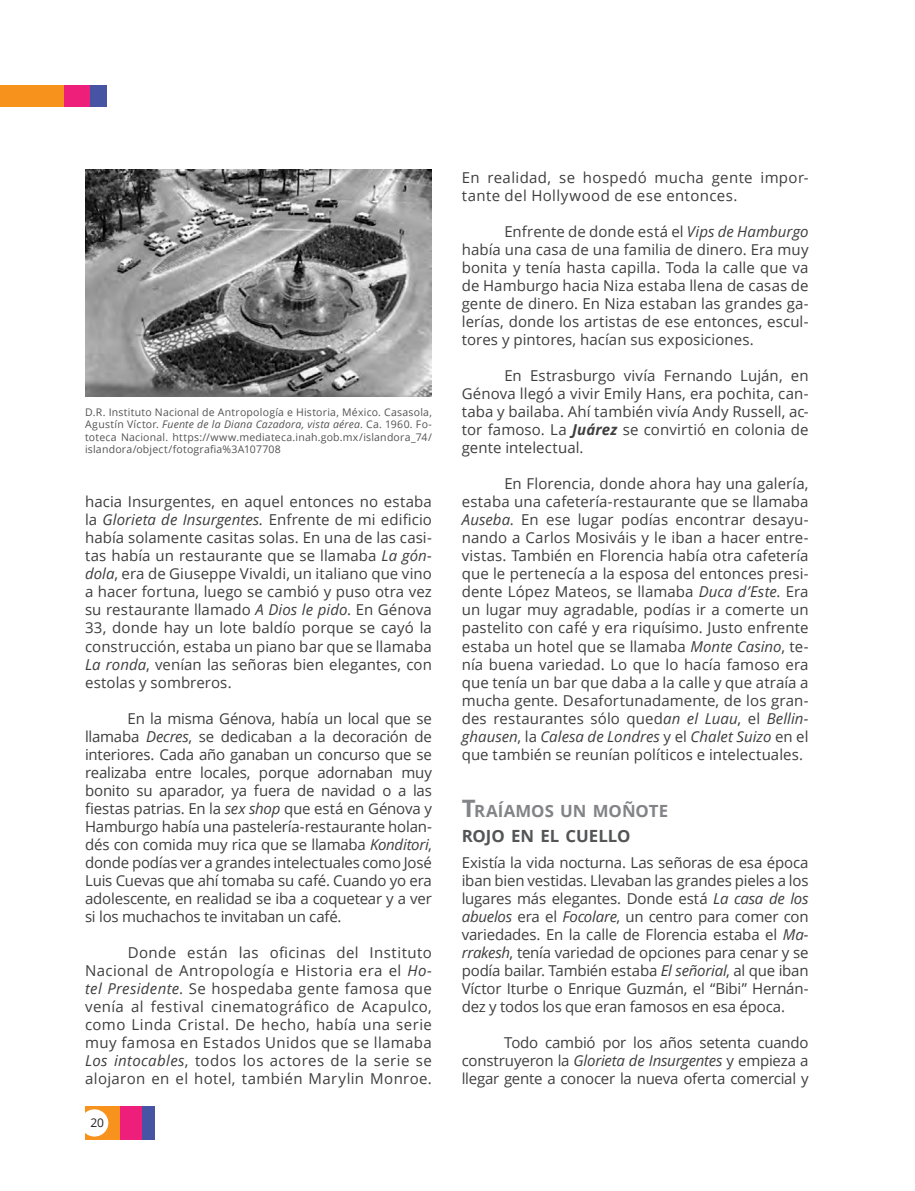
<style>
.page{position:relative;width:915px;height:1191px;background:#fff}
.page>*{position:absolute;margin:0;border:0;box-sizing:border-box;transform-origin:0 0}
.t1{font:700 16.8px "Open Sans";color:#828487}
.t2{font:700 16.8px "Open Sans";letter-spacing:-.005em;color:#545557}
.t3{font:15px/18px "Open Sans";letter-spacing:.005em;color:#3e3e3f;text-align:justify}
.t4{font:15px/18px "Open Sans";letter-spacing:.025em;color:#3e3e3f}
.t5{font:12px "Open Sans";color:#231f20}
.t6{font:10.5px/12.6px "Open Sans";letter-spacing:.02em;color:#535355;text-align:justify}
.s1{font-style:italic}
.s2{font-weight:700;font-style:italic}
.s3{font-size:24px}
</style>
<div class="page">
<div style="left:64px;top:85px;width:42px;height:21px;background:#4654a3"></div>
<div style="left:133px;top:1106px;width:21px;height:33px;background:#4654a3"></div>
<div style="left:47px;top:85px;width:42px;height:21px;background:#ee1e7b"></div>
<div style="left:114px;top:1106px;width:27px;height:33px;background:#ee1e7b"></div>
<div style="left:0;top:85px;width:64px;height:21px;background:#f7931d"></div>
<div style="left:85px;top:1106px;width:34px;height:33px;background:#f7931d"></div>
<div style="left:81px;top:1109px;width:27px;height:27px;background:#fff;border-radius:50%"></div>
<img style="left:85px;top:170px;width:347px;height:227px">
<p class="t6" style="left:85px;top:405px;width:348px">D.R. Instituto Nacional de Antropología e Historia, México. Casasola, Agustín Víctor. <span class="s1">Fuente de la Diana Cazadora, vista aérea</span>. Ca. 1960. Fo&shy;toteca Nacional. https://www.mediateca.inah.gob.mx/islandora_74/ islandora/object/fotografia%3A107708</p>
<p class="t3" style="left:85px;top:492px;width:348px">hacia Insurgentes, en aquel entonces no estaba la <span class="s1">Glorieta de Insurgentes.</span> Enfrente de mi edificio había solamente casitas solas. En una de las casi&shy;tas había un restaurante que se llamaba <span class="s1">La gón&shy;dola</span>, era de Giuseppe Vivaldi, un italiano que vino a hacer fortuna, luego se cambió y puso otra vez su restaurante llamado <span class="s1">A Dios le pido</span>. En Génova 33, donde hay un lote baldío porque se cayó la construcción, estaba un piano bar que se llamaba <span class="s1">La ronda</span>, venían las señoras bien elegantes, con estolas y sombreros.</p>
<p class="t3" style="left:85px;top:708px;width:348px;text-indent:43px">En la misma Génova, había un local que se llamaba <span class="s1">Decres</span>, se dedicaban a la decoración de interiores. Cada año ganaban un concurso que se realizaba entre locales, porque adornaban muy bonito su aparador, ya fuera de navidad o a las fiestas patrias. En la <span class="s1">sex shop</span> que está en Génova y Hamburgo había una pastelería-restaurante holan&shy;dés con comida muy rica que se llamaba <span class="s1">Konditori</span>, donde podías ver a grandes intelectuales como José Luis Cuevas que ahí tomaba su café. Cuando yo era adolescente, en realidad se iba a coquetear y a ver si los muchachos te invitaban un café.</p>
<p class="t3" style="left:85px;top:942px;width:348px;text-indent:43px">Donde están las oficinas del Instituto Nacional de Antropología e Historia era el <span class="s1">Ho&shy;tel Presidente</span>. Se hospedaba gente famosa que venía al festival cinematográfico de Acapulco, como Linda Cristal. De hecho, había una serie muy famosa en Estados Unidos que se llamaba <span class="s1">Los intocables</span>, todos los actores de la serie se alojaron en el hotel, también Marylin Monroe.</p>
<p class="t5" style="left:90px;top:1114px;width:15px">20</p>
<p class="t4" style="left:461px;top:168px;width:348px">En realidad, se hospedó mucha gente impor&shy;tante del Hollywood de ese entonces.</p>
<p class="t3" style="left:461px;top:222px;width:348px;text-indent:43px">Enfrente de donde está el <span class="s1">Vips de Hamburgo </span>había una casa de una familia de dinero. Era muy bonita y tenía hasta capilla. Toda la calle que va de Hamburgo hacia Niza estaba llena de casas de gente de dinero. En Niza estaban las grandes ga&shy;lerías, donde los artistas de ese entonces, escul&shy;tores y pintores, hacían sus exposiciones.</p>
<p class="t3" style="left:461px;top:366px;width:348px;text-indent:43px">En Estrasburgo vivía Fernando Luján, en Génova llegó a vivir Emily Hans, era pochita, can&shy;taba y bailaba. Ahí también vivía Andy Russell, ac&shy;tor famoso. La <span class="s2">Juárez</span> se convirtió en colonia de gente intelectual.</p>
<p class="t3" style="left:461px;top:474px;width:348px;text-indent:43px">En Florencia, donde ahora hay una galería, estaba una cafetería-restaurante que se llamaba <span class="s1">Auseba</span>. En ese lugar podías encontrar desayu&shy;nando a Carlos Mosiváis y le iban a hacer entre&shy;vistas. También en Florencia había otra cafetería que le pertenecía a la esposa del entonces presi&shy;dente López Mateos, se llamaba <span class="s1">Duca d’Este</span>. Era un lugar muy agradable, podías ir a comerte un pastelito con café y era riquísimo. Justo enfrente estaba un hotel que se llamaba <span class="s1">Monte Casino</span>, te&shy;nía buena variedad. Lo que lo hacía famoso era que tenía un bar que daba a la calle y que atraía a mucha gente. Desafortunadamente, de los gran&shy;des restaurantes sólo qued<span class="s1">an el Luau</span>, el <span class="s1">Bellin&shy;ghausen</span>, la <span class="s1">Calesa de Londres</span> y el <span class="s1">Chalet Suizo</span> en el que también se reunían políticos e intelectuales.</p>
<p class="t1" style="left:461px;top:798px;width:208px"><span class="s3">T</span>RAÍAMOS UN MOÑOTE</p>
<p class="t2" style="left:461px;top:824px;width:170px">ROJO EN EL CUELLO</p>
<p class="t3" style="left:461px;top:852px;width:348px">Existía la vida nocturna. Las señoras de esa época iban bien vestidas. Llevaban las grandes pieles a los lugares más elegantes. Donde está <span class="s1">La casa de los abuelos</span> era el <span class="s1">Focolare</span>, un centro para comer con variedades. En la calle de Florencia estaba el <span class="s1">Ma&shy;rrakesh</span>, tenía variedad de opciones para cenar y se podía bailar. También estaba <span class="s1">El señorial</span>, al que iban Víctor Iturbe o Enrique Guzmán, el “Bibi” Hernán&shy;dez y todos los que eran famosos en esa época.</p>
<p class="t3" style="left:461px;top:1032px;width:348px;text-indent:43px">Todo cambió por los años setenta cuando construyeron la <span class="s1">Glorieta de Insurgentes</span> y empieza a llegar gente a conocer la nueva oferta comercial y</p>
</div>
